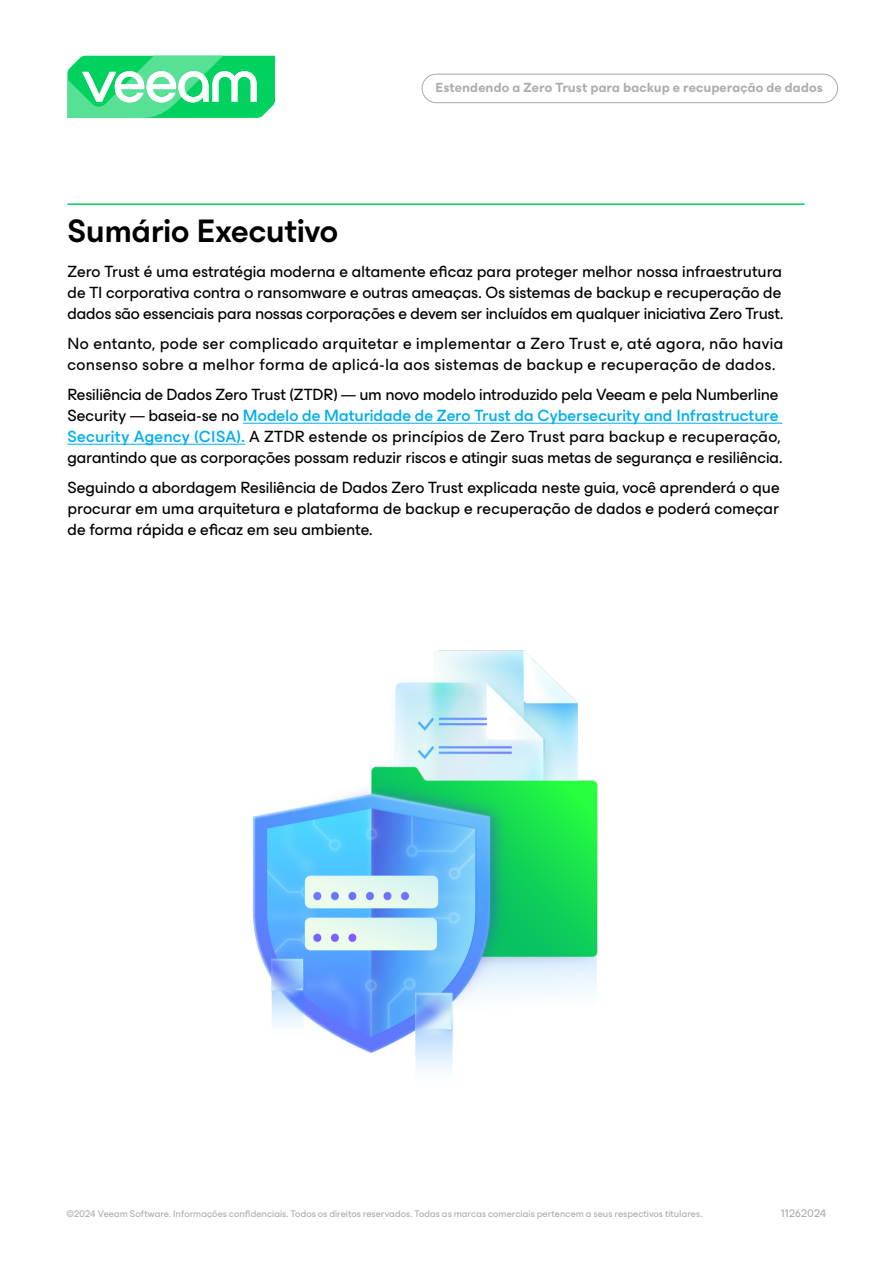
<style>
.page{position:relative;width:893px;height:1263px;background:#fff}
.page>*{position:absolute;margin:0;border:0;box-sizing:border-box;transform-origin:0 0}
.Subtitle_22_Semibold_rule_veridis{font:600 33px "ES Build Neutral";letter-spacing:-.01em;color:#000}
.body_text_11{font:16.5px/21px "ES Build Neutral";letter-spacing:-.005em;color:#000}
.body_text_11-2{font:16.5px/21px "ES Build Neutral";letter-spacing:.02em;color:#000}
.t1{font:700 13.5px "ES Build Neutral";letter-spacing:.005em;color:#adacaf}
.t2{font:11.25px "ES Build Neutral";letter-spacing:.01em;color:#adacaf}
.t3{font:9.75px "ES Build Neutral";letter-spacing:.005em;color:#adacaf}
.s1{font-weight:500;color:#00aeef}
</style>
<div class="page">
<svg style="left:67px;top:56px;width:208px;height:62px"></svg>
<div style="left:422px;top:74px;width:416px;height:29px;border:1px solid #adacaf;border-radius:14px"></div>
<hr style="left:68px;top:203px;width:737px;height:2px;background:#00d15f">
<hr style="left:243px;top:423px;width:539px;height:1px;background:#00aeef">
<hr style="left:68px;top:444px;width:177px;height:1px;background:#00aeef">
<img style="left:252px;top:650px;width:346px;height:422px">
<p class="t1" style="left:436px;top:77px;width:389px">Estendendo a Zero Trust para backup e recuperação de dados</p>
<p class="Subtitle_22_Semibold_rule_veridis" style="left:68px;top:205px;width:272px">Sumário Executivo</p>
<p class="body_text_11" style="left:68px;top:259px;width:717px">Zero Trust é uma estratégia moderna e altamente eficaz para proteger melhor nossa infraestrutura de TI corporativa contra o ransomware e outras ameaças. Os sistemas de backup e recuperação de dados são essenciais para nossas corporações e devem ser incluídos em qualquer iniciativa Zero Trust.</p>
<p class="body_text_11-2" style="left:68px;top:331px;width:717px">No entanto, pode ser complicado arquitetar e implementar a Zero Trust e, até agora, não havia consenso sobre a melhor forma de aplicá-la aos sistemas de backup e recuperação de dados.</p>
<p class="body_text_11" style="left:68px;top:382px;width:716px">Resiliência de Dados Zero Trust (ZTDR) — um novo modelo introduzido pela Veeam e pela Numberline Security — baseia-se no <span class="s1">Modelo de Maturidade de Zero Trust da Cybersecurity and Infrastructure Security Agency (CISA).</span> A ZTDR estende os princípios de Zero Trust para backup e recuperação, garantindo que as corporações possam reduzir riscos e atingir suas metas de segurança e resiliência.</p>
<p class="body_text_11" style="left:68px;top:475px;width:714px;text-align:justify">Seguindo a abordagem Resiliência de Dados Zero Trust explicada neste guia, você aprenderá o que procurar em uma arquitetura e plataforma de backup e recuperação de dados e poderá começar de forma rápida e eficaz em seu ambiente.</p>
<p class="t3" style="left:66px;top:1206px;width:637px">©2024 Veeam Software. Informações confidenciais. Todos os direitos reservados. Todas as marcas comerciais pertencem a seus respectivos titulares.</p>
<p class="t2" style="left:781px;top:1204px;width:47px">11262024</p>
</div>
